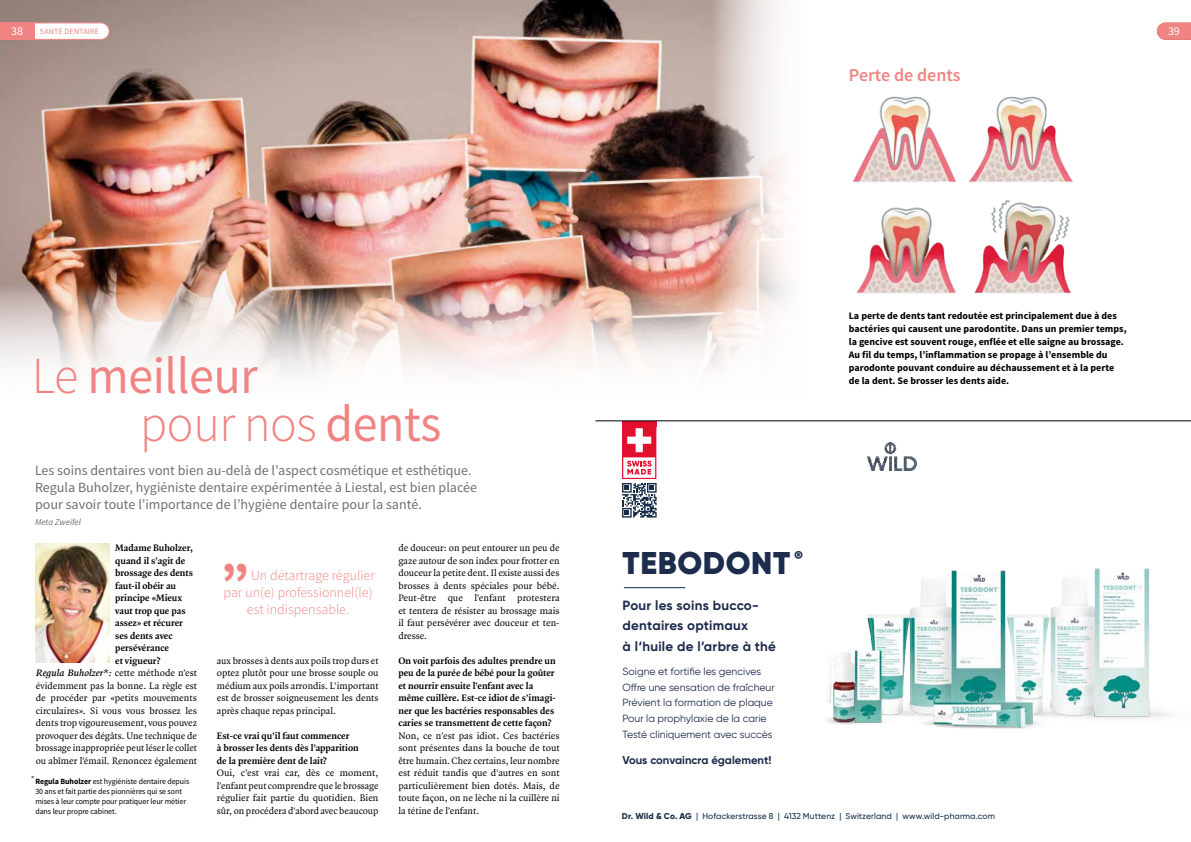
<style>
.page{position:relative;width:1191px;height:842px;background:#fff}
.page>*{position:absolute;margin:0;border:0;box-sizing:border-box;transform-origin:0 0}
.t1{font:52px/48px "Source Sans Pro";letter-spacing:-.01em;color:#f08482;scale:.96 1}
.t2{font:900 48px "Source Sans Pro";color:#f08482}
.t3{font:900 31.4px "Gilroy Two";letter-spacing:.02em;color:#1d2b4d}
.t4{font:600 18px "Source Sans Pro";color:#f08482}
.t5{font:14px/17px "Source Sans Pro";color:#706f6f}
.t6{font:300 14px "Source Sans Pro";color:#f08482}
.t7{font:700 13.4px/20.7px "Gilroy Two";letter-spacing:.02em;color:#1d2b4d}
.t8{font:12px "Source Sans Pro";color:#fff}
.t9{font:700 11.3px "Gilroy Two";color:#1d2b4d}
.t10{font:10.4px/15.6px "Gilroy Two";color:#1d2b4d}
.t11{font:10px/12.5px "Quadraat OT";color:#000;text-align:justify}
.t12{font:700 10px/12.5px "Quadraat OT";color:#000}
.t13{font:700 10px/13px "Source Sans Pro";color:#000}
.t14{font:italic 9px "Source Sans Pro";color:#706f6f}
.t15{font:800 9px "Gilroy Two";color:#1d2b4d}
.t16{font:500 8.5px "Gilroy Two";letter-spacing:.01em;color:#152d48}
.t17{font:8px/10px "Source Sans Pro";letter-spacing:-.01em;color:#000}
.t18{font:8px "Source Sans Pro";letter-spacing:.02em;color:#f08482}
.s1{font-weight:300}
.s2{font-weight:600;font-style:italic}
.s3{font-weight:700}
.s4{font-weight:800}
</style>
<div class="page">
<img style="left:0;top:0;width:711px;height:283px">
<img style="left:0;top:283px;width:711px;height:88px">
<svg style="left:0;top:22px;width:110px;height:18px"></svg>
<div style="left:0;top:23px;width:34px;height:17px;background:#f08482"></div>
<div style="left:18px;top:338px;width:439px;height:130px;background:#fff"></div>
<img style="left:36px;top:544px;width:74px;height:119px">
<svg style="left:711px;top:0;width:77px;height:370px"></svg>
<img style="left:853px;top:96px;width:220px;height:198px">
<svg style="left:1157px;top:23px;width:34px;height:17px"></svg>
<img style="left:827px;top:568px;width:341px;height:161px">
<img style="left:867px;top:442px;width:49px;height:28px">
<svg style="left:622px;top:426px;width:34px;height:92px"></svg>
<div style="left:622px;top:421px;width:34px;height:5px;background:#e20f2e"></div>
<hr style="left:624px;top:587px;width:61px;height:1px;background:#122e48">
<hr style="left:595px;top:421px;width:596px;height:1px;background:#000">
<p class="t8" style="left:11px;top:23px;width:13px">38</p>
<p class="t18" style="left:40px;top:27px;width:61px">SANTÉ DENTAIRE</p>
<h3 class="t4" style="left:849px;top:64px;width:113px">Perte de dents</h3>
<p class="t8" style="left:1168px;top:23px;width:13px">39</p>
<h1 class="t1" style="left:140px;top:353px;width:315px;text-indent:-108px"><span class="s1">Le</span> meilleur<br><span class="s1">pour nos</span> dents</h1>
<h3 class="t5" style="left:35px;top:462px;width:443px">Les soins dentaires vont bien au-delà de l’aspect cosmétique et esthétique.<br>Regula Buholzer, hygiéniste dentaire expérimentée à Liestal, est bien placée pour savoir toute l’importance de l’hygiène dentaire pour la santé.</h3>
<p class="t14" style="left:35px;top:517px;width:48px">Meta Zweifel</p>
<p class="t12" style="left:115px;top:541px;width:79px">Madame Buholzer,</p>
<p class="t12" style="left:115px;top:554px;width:71px">quand il s’agit de</p>
<p class="t12" style="left:115px;top:566px;width:79px">brossage des dents</p>
<p class="t12" style="left:115px;top:579px;width:62px">faut-il obéir au</p>
<p class="t12" style="left:115px;top:591px;width:68px">principe «Mieux</p>
<p class="t12" style="left:115px;top:604px;width:72px">vaut trop que pas</p>
<p class="t12" style="left:115px;top:616px;width:69px">assez» et récurer</p>
<p class="t12" style="left:115px;top:629px;width:59px">ses dents avec</p>
<p class="t12" style="left:115px;top:641px;width:55px">persévérance</p>
<p class="t12" style="left:115px;top:654px;width:47px">et vigueur?</p>
<p class="t11" style="left:36px;top:666px;width:163px"><span class="s2">Regula Buholzer*:</span> cette méthode n’est</p>
<p class="t11" style="left:36px;top:679px;width:163px">évidemment pas la bonne. La règle est</p>
<p class="t11" style="left:36px;top:691px;width:163px">de procéder par «petits mouvements</p>
<p class="t11" style="left:36px;top:704px;width:163px">circulaires». Si vous vous brossez les</p>
<p class="t11" style="left:36px;top:716px;width:163px">dents trop vigoureusement, vous pouvez</p>
<p class="t11" style="left:36px;top:729px;width:163px">provoquer des dégâts. Une technique de</p>
<p class="t11" style="left:36px;top:741px;width:163px">brossage inappropriée peut léser le collet</p>
<p class="t11" style="left:36px;top:754px;width:163px">ou abîmer l’émail. Renoncez également</p>
<p class="t17" style="left:35px;top:776px;width:155px;text-indent:-5px"><sup>*</sup> <span class="s3">Regula Buholzer</span> est hygiéniste dentaire depuis 30 ans et fait partie des pionnières qui se sont mises à leur compte pour pratiquer leur métier dans leur propre cabinet.</p>
<h2 class="t2" style="left:221px;top:550px;width:29px">”</h2>
<h3 class="t6" style="left:251px;top:567px;width:125px">Un détartrage régulier</h3>
<h3 class="t6" style="left:224px;top:584px;width:150px">par un(e) professionnel(le)</h3>
<h3 class="t6" style="left:247px;top:601px;width:104px">est indispensable.</h3>
<p class="t11" style="left:217px;top:654px;width:163px">aux brosses à dents aux poils trop durs et optez plutôt pour une brosse souple ou médium aux poils arrondis. L’important est de brosser soigneusement les dents après chaque repas principal.</p>
<p class="t12" style="left:217px;top:729px;width:143px">Est-ce vrai qu’il faut commencer<br>à brosser les dents dès l’apparition de la première dent de lait?</p>
<p class="t11" style="left:217px;top:766px;width:163px">Oui, c’est vrai car, dès ce moment, l’enfant peut comprendre que le brossage régulier fait partie du quotidien. Bien sûr, on procédera d’abord avec beaucoup</p>
<p class="t11" style="left:398px;top:541px;width:163px">de douceur: on peut entourer un peu de gaze autour de son index pour frotter en douceur la petite dent. Il existe aussi des brosses à dents spéciales pour bébé.<br>Peut-être que l’enfant protestera et tentera de résister au brossage mais il faut persévérer avec douceur et ten&shy;dresse.</p>
<p class="t12" style="left:398px;top:654px;width:159px">On voit parfois des adultes prendre un peu de la purée de bébé pour la goûter et nourrir ensuite l’enfant avec la même cuillère. Est-ce idiot de s’imagi&shy;ner que les bactéries responsables des caries se transmettent de cette façon?</p>
<p class="t11" style="left:398px;top:729px;width:163px">Non, ce n’est pas idiot. Ces bactéries sont présentes dans la bouche de tout être humain. Chez certains, leur nombre est réduit tandis que d’autres en sont particulièrement bien dotés. Mais, de toute façon, on ne lèche ni la cuillère ni la tétine de l’enfant.</p>
<p class="t13" style="left:849px;top:310px;width:279px">La perte de dents tant redoutée est principalement due à des bactéries qui causent une parodontite. Dans un premier temps, la gencive est souvent rouge, enflée et elle saigne au brossage.<br>Au fil du temps, l’inflammation se propage à l’ensemble du parodonte pouvant conduire au déchaussement et à la perte de la dent. Se brosser les dents aide.</p>
<h3 class="t3" style="left:622px;top:543px;width:169px">TEBODONT</h3>
<p class="t15" style="left:794px;top:549px;width:10px">®</p>
<h3 class="t7" style="left:622px;top:595px;width:155px">Pour les soins bucco&shy;dentaires optimaux<br>à l‘huile de l’arbre à thé</h3>
<p class="t10" style="left:622px;top:663px;width:154px">Soigne et fortifie les gencives<br>Offre une sensation de fraîcheur<br>Prévient la formation de plaque<br>Pour la prophylaxie de la carie<br>Testé cliniquement avec succès</p>
<p class="t9" style="left:622px;top:753px;width:150px">Vous convaincra également!</p>
<p class="t16" style="left:622px;top:811px;width:374px"><span class="s4">Dr. Wild &amp; Co. AG</span> | Hofackerstrasse 8 | 4132 Muttenz | Switzerland | www.wild-pharma.com</p>
</div>
